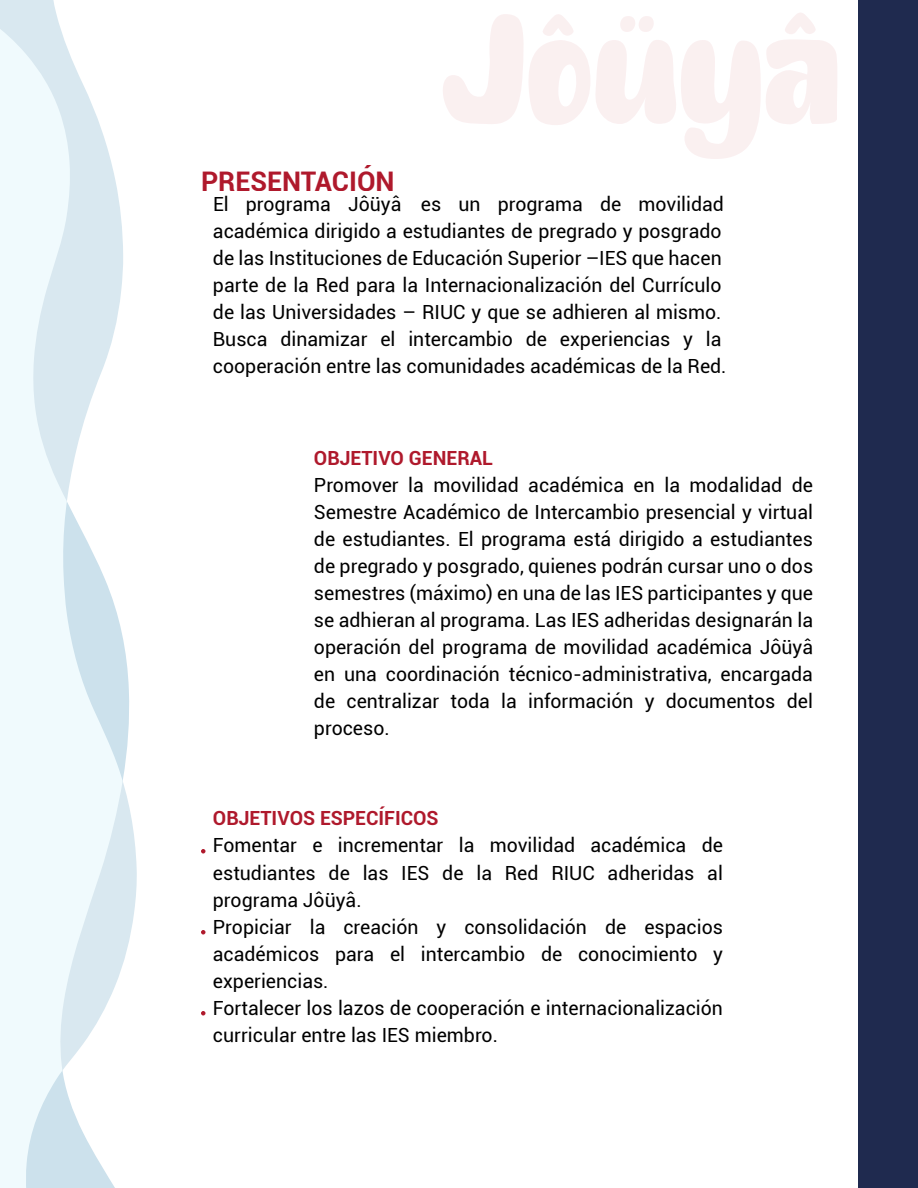
<style>
.page{position:relative;width:918px;height:1188px;background:#fff}
.page>*{position:absolute;margin:0;border:0;box-sizing:border-box;transform-origin:0 0}
.t1{font:700 27px "Roboto";color:#af192c}
.t2{font:19.5px/27px "Roboto";color:#000}
.t3{font:700 19.5px "Roboto";color:#af192c}
</style>
<div class="page">
<div style="left:858px;top:0;width:60px;height:1188px;background:#1f2a4f"></div>
<svg style="left:0;top:0;width:137px;height:1188px;fill:#f0fafd"></svg>
<svg style="left:201px;top:849px;width:5px;height:5px"></svg>
<svg style="left:201px;top:930px;width:5px;height:4px"></svg>
<svg style="left:201px;top:1011px;width:5px;height:5px"></svg>
<h1 class="t1" style="left:201px;top:162px;width:195px">PRESENTACIÓN</h1>
<p class="t2" style="left:213px;top:190px;width:515px">El programa Jôüyâ es un programa de movilidad académica dirigido a estudiantes de pregrado y posgrado de las Instituciones de Educación Superior –IES que hacen parte de la Red para la Internacionalización del Currículo de las Universidades – RIUC y que se adhieren al mismo.<br>Busca dinamizar el intercambio de experiencias y la cooperación entre las comunidades académicas de la Red.</p>
<p class="t3" style="left:314px;top:444px;width:181px">OBJETIVO GENERAL</p>
<p class="t2" style="left:314px;top:471px;width:501px;text-align:justify">Promover la movilidad académica en la modalidad de Semestre Académico de Intercambio presencial y virtual de estudiantes. El programa está dirigido a estudiantes de pregrado y posgrado, quienes podrán cursar uno o dos semestres (máximo) en una de las IES participantes y que se adhieran al programa. Las IES adheridas designarán la operación del programa de movilidad académica Jôüyâ en una coordinación técnico-administrativa, encargada de centralizar toda la información y documentos del proceso.</p>
<p class="t3" style="left:213px;top:805px;width:227px">OBJETIVOS ESPECÍFICOS</p>
<p class="t2" style="left:213px;top:831px;width:512px">Fomentar e incrementar la movilidad académica de estudiantes de las IES de la Red RIUC adheridas al programa Jôüyâ.<br>Propiciar la creación y consolidación de espacios académicos para el intercambio de conocimiento y experiencias.<br>Fortalecer los lazos de cooperación e internacionalización curricular entre las IES miembro.</p>
</div>
